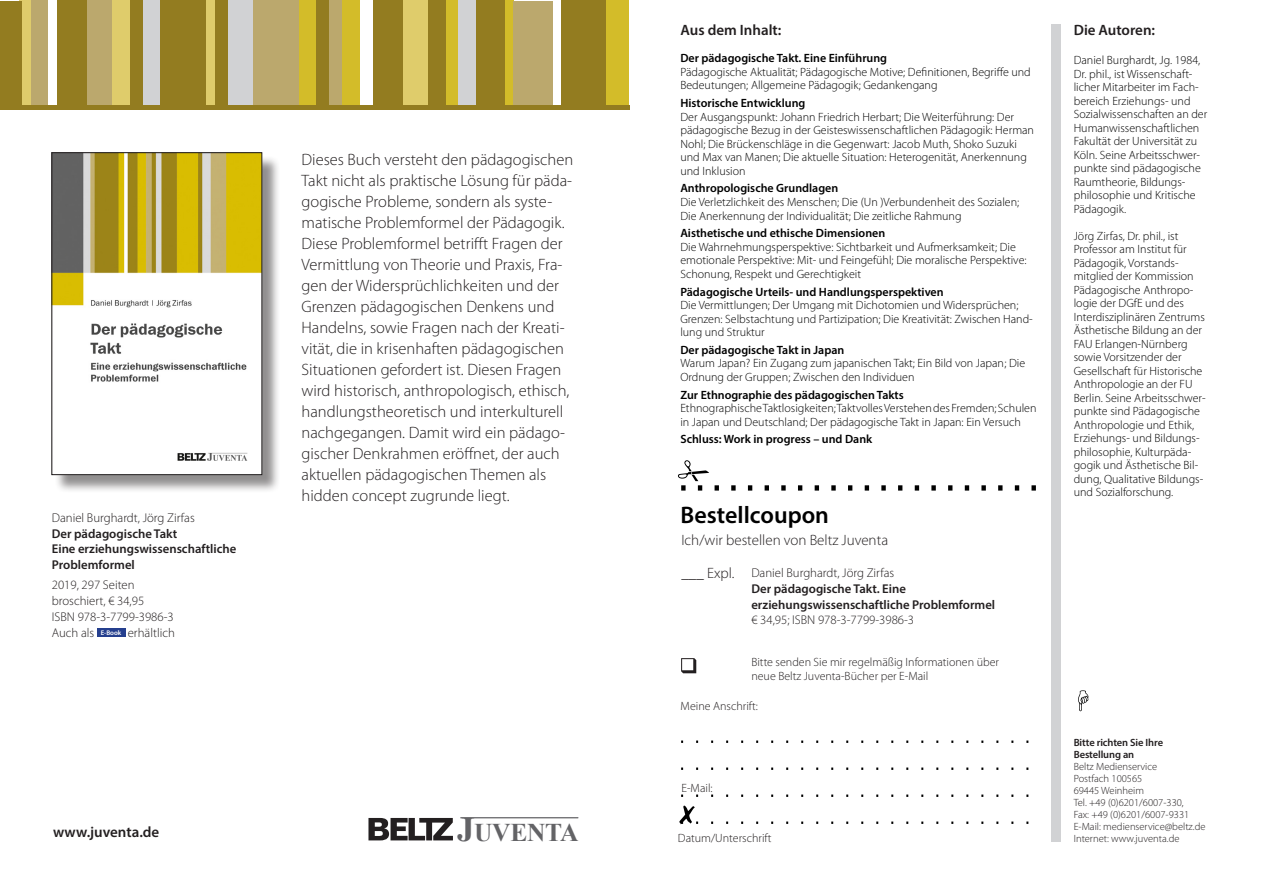
<style>
.page{position:relative;width:1263px;height:893px;background:#fff}
.page>*{position:absolute;margin:0;border:0;box-sizing:border-box;transform-origin:0 0}
.t1{font:700 25.5px "Times New Roman";letter-spacing:-.01em;color:#636366}
.t2{font:600 24px "Myriad Pro";color:#000}
.t3{font:300 16.5px/21px "Myriad Pro";color:#231f20}
.t4{font:300 15px "Myriad Pro";color:#231f20}
.t5{font:600 15px "Myriad Pro";color:#231f20}
.t6{font:300 12.75px/15.8px "Myriad Pro";color:#231f20}
.t7{font:600 12.75px/15.8px "Myriad Pro";color:#231f20}
.t8{font:300 12px/13.5px "Myriad Pro";color:#000}
.t9{font:600 12px "Myriad Pro";color:#000}
.t10{font:300 12px/13.5px "Myriad Pro";color:#231f20}
.t11{font:300 10.5px/12px "Myriad Pro";color:#231f20}
.t12{font:600 10.5px/12px "Myriad Pro";letter-spacing:-.01em;color:#231f20}
.s1{font-weight:600;font-size:6.75px;color:#fff}
.s2{font-size:34.5px}
</style>
<div class="page">
<div style="left:1051px;top:24px;width:9px;height:818px;background:#d1d2d4"></div>
<svg style="left:1078px;top:690px;width:10px;height:21px"></svg>
<hr style="left:460px;top:817px;width:118px;height:1px;background:#636366">
<svg style="left:368px;top:818px;width:85px;height:22px"></svg>
<svg style="left:679px;top:806px;width:19px;height:18px"></svg>
<svg style="left:678px;top:460px;width:41px;height:31px"></svg>
<svg style="left:731px;top:485px;width:5px;height:6px"></svg>
<svg style="left:748px;top:485px;width:4px;height:6px"></svg>
<svg style="left:765px;top:485px;width:4px;height:6px"></svg>
<svg style="left:781px;top:485px;width:5px;height:6px"></svg>
<svg style="left:798px;top:485px;width:4px;height:6px"></svg>
<svg style="left:815px;top:485px;width:4px;height:6px"></svg>
<svg style="left:831px;top:485px;width:5px;height:6px"></svg>
<svg style="left:848px;top:485px;width:4px;height:6px"></svg>
<svg style="left:865px;top:485px;width:4px;height:6px"></svg>
<svg style="left:881px;top:485px;width:5px;height:6px"></svg>
<svg style="left:898px;top:485px;width:4px;height:6px"></svg>
<svg style="left:915px;top:485px;width:4px;height:6px"></svg>
<svg style="left:931px;top:485px;width:5px;height:6px"></svg>
<svg style="left:948px;top:485px;width:4px;height:6px"></svg>
<svg style="left:965px;top:485px;width:4px;height:6px"></svg>
<svg style="left:981px;top:485px;width:5px;height:6px"></svg>
<svg style="left:998px;top:485px;width:4px;height:6px"></svg>
<svg style="left:1015px;top:485px;width:4px;height:6px"></svg>
<svg style="left:1031px;top:485px;width:5px;height:6px"></svg>
<svg style="left:681px;top:658px;width:15px;height:15px"></svg>
<div style="left:97px;top:628px;width:28px;height:9px;background:#253f8e"></div>
<div style="left:54px;top:155px;width:227px;height:338px;background:#231f20;opacity:.5"></div>
<img style="left:54px;top:154px;width:206px;height:319px">
<div style="left:52px;top:152px;width:210px;height:323px;border:1px solid #231f20"></div>
<div style="left:253px;top:1px;width:47px;height:105px;background:#bba86d"></div>
<div style="left:227px;top:1px;width:26px;height:105px;background:#d1d2d4"></div>
<div style="left:215px;top:1px;width:12px;height:105px;background:#937c20"></div>
<div style="left:206px;top:1px;width:9px;height:105px;background:#dfcc6b"></div>
<div style="left:159px;top:1px;width:47px;height:105px;background:#937c20"></div>
<div style="left:142px;top:1px;width:17px;height:105px;background:#d1d2d4"></div>
<div style="left:130px;top:1px;width:13px;height:105px;background:#937c20"></div>
<div style="left:87px;top:1px;width:26px;height:105px;background:#bba86d"></div>
<div style="left:31px;top:1px;width:17px;height:105px;background:#bba86d"></div>
<div style="left:57px;top:1px;width:30px;height:105px;background:#937c20"></div>
<div style="left:475px;top:1px;width:31px;height:105px;background:#937c20"></div>
<div style="left:19px;top:1px;width:12px;height:105px;background:#dfcc6b"></div>
<div style="left:113px;top:1px;width:17px;height:105px;background:#dfcc6b"></div>
<div style="left:300px;top:1px;width:17px;height:105px;background:#d3bc29"></div>
<div style="left:317px;top:1px;width:12px;height:105px;background:#937c20"></div>
<div style="left:458px;top:1px;width:17px;height:105px;background:#d1d2d4"></div>
<div style="left:445px;top:1px;width:13px;height:105px;background:#d3bc29"></div>
<div style="left:403px;top:1px;width:25px;height:105px;background:#dfcc6b"></div>
<div style="left:342px;top:1px;width:17px;height:105px;background:#d3bc29"></div>
<div style="left:373px;top:1px;width:30px;height:105px;background:#937c20"></div>
<div style="left:329px;top:1px;width:13px;height:105px;background:#bba86d"></div>
<div style="left:428px;top:1px;width:17px;height:105px;background:#937c20"></div>
<div style="left:505px;top:1px;width:9px;height:105px;background:#d3bc29"></div>
<div style="left:513px;top:1px;width:40px;height:105px;background:#bba86d"></div>
<div style="left:0;top:1px;width:21px;height:106px;background:#937c20"></div>
<div style="left:605px;top:1px;width:24px;height:105px;background:#d3bc29"></div>
<div style="left:561px;top:1px;width:44px;height:105px;background:#937c20"></div>
<div style="left:0;top:105px;width:629px;height:5px;background:#937c20"></div>
<p class="t6" style="left:52px;top:510px;width:144px">Daniel Burghardt, Jörg Zirfas</p>
<p class="t7" style="left:52px;top:525px;width:186px">Der pädagogische Takt<br>Eine erziehungswissenschaftliche<br>Problemformel</p>
<p class="t6" style="left:52px;top:577px;width:125px">2019, 297 Seiten broschiert, € 34,95<br>ISBN 978-3-7799-3986-3<br>Auch als <span class="s1">E-Book</span> erhältlich</p>
<p class="t3" style="left:302px;top:149px;width:273px">Dieses Buch versteht den pädagogischen Takt nicht als praktische Lösung für päda&shy;gogische Probleme, sondern als syste&shy;matische Problemformel der Pädagogik.<br>Diese Problemformel betrifft Fragen der Vermittlung von Theorie und Praxis, Fra&shy;gen der Widersprüchlichkeiten und der Grenzen pädagogischen Denkens und Handelns, sowie Fragen nach der Kreati&shy;vität, die in krisenhaften pädagogischen Situationen gefordert ist. Diesen Fragen wird historisch, anthropologisch, ethisch, handlungstheoretisch und interkulturell nachgegangen. Damit wird ein pädago&shy;gischer Denkrahmen eröffnet, der auch aktuellen pädagogischen Themen als hidden concept zugrunde liegt.</p>
<p class="t5" style="left:53px;top:822px;width:108px">www.juventa.de</p>
<h1 class="t1" style="left:457px;top:814px;width:123px"><span class="s2">J</span>UVENTA</h1>
<p class="t5" style="left:681px;top:21px;width:102px">Aus dem Inhalt:</p>
<p class="t5" style="left:1074px;top:21px;width:83px">Die Autoren:</p>
<p class="t9" style="left:680px;top:51px;width:208px">Der pädagogische Takt. Eine Einführung</p>
<p class="t8" style="left:680px;top:65px;width:352px">Pädagogische Aktualität; Pädagogische Motive; Definitionen, Begriffe und<br>Bedeutungen; Allgemeine Pädagogik; Gedankengang</p>
<p class="t9" style="left:680px;top:96px;width:127px">Historische Entwicklung</p>
<p class="t8" style="left:680px;top:110px;width:355px">Der Ausgangspunkt: Johann Friedrich Herbart; Die Weiterführung: Der pädagogische Bezug in der Geisteswissenschaftlichen Pädagogik: Herman Nohl; Die Brückenschläge in die Gegenwart: Jacob Muth, Shoko Suzuki und Max van Manen; Die aktuelle Situation: Heterogenität, Anerkennung und Inklusion</p>
<p class="t9" style="left:680px;top:181px;width:159px">Anthropologische Grundlagen</p>
<p class="t8" style="left:680px;top:195px;width:340px">Die Verletzlichkeit des Menschen; Die (Un )Verbundenheit des Sozialen;<br>Die Anerkennung der Individualität; Die zeitliche Rahmung</p>
<p class="t9" style="left:680px;top:226px;width:206px">Aisthetische und ethische Dimensionen</p>
<p class="t8" style="left:680px;top:240px;width:348px">Die Wahrnehmungsperspektive: Sichtbarkeit und Aufmerksamkeit; Die emotionale Perspektive: Mit- und Feingefühl; Die moralische Perspektive:<br>Schonung, Respekt und Gerechtigkeit</p>
<p class="t9" style="left:680px;top:284px;width:265px">Pädagogische Urteils- und Handlungsperspektiven</p>
<p class="t8" style="left:680px;top:298px;width:354px">Die Vermittlungen; Der Umgang mit Dichotomien und Widersprüchen;<br>Grenzen: Selbstachtung und Partizipation; Die Kreativität: Zwischen Hand&shy;lung und Struktur</p>
<p class="t9" style="left:680px;top:342px;width:165px">Der pädagogische Takt in Japan</p>
<p class="t8" style="left:680px;top:357px;width:346px">Warum Japan? Ein Zugang zum japanischen Takt; Ein Bild von Japan; Die<br>Ordnung der Gruppen; Zwischen den Individuen</p>
<p class="t9" style="left:680px;top:387px;width:225px">Zur Ethnographie des pädagogischen Takts</p>
<p class="t8" style="left:680px;top:401px;width:358px">Ethnographische Taktlosigkeiten; Taktvolles Verstehen des Fremden; Schulen in Japan und Deutschland; Der pädagogische Takt in Japan: Ein Versuch</p>
<p class="t9" style="left:680px;top:432px;width:193px">Schluss: Work in progress – und Dank</p>
<p class="t8" style="left:1074px;top:54px;width:135px">Daniel Burghardt, Jg. 1984,<br>Dr. phil., ist Wissenschaft&shy;licher Mitarbeiter im Fach&shy;bereich Erziehungs- und<br>Sozialwissenschaften an der<br>Humanwissenschaftlichen<br>Fakultät der Universität zu<br>Köln. Seine Arbeitsschwer&shy;punkte sind pädagogische<br>Raumtheorie, Bildungs&shy;philosophie und Kritische<br>Pädagogik.</p>
<p class="t8" style="left:1074px;top:229px;width:133px">Jörg Zirfas, Dr. phil., ist<br>Professor am Institut für<br>Pädagogik, Vorstands&shy;mitglied der Kommission<br>Pädagogische Anthropo&shy;logie der DGfE und des<br>Interdisziplinären Zentrums<br>Ästhetische Bildung an der<br>FAU Erlangen-Nürnberg sowie Vorsitzender der<br>Gesellschaft für Historische<br>Anthropologie an der FU<br>Berlin. Seine Arbeitsschwer&shy;punkte sind Pädagogische<br>Anthropologie und Ethik,<br>Erziehungs- und Bildungs&shy;philosophie, Kulturpäda&shy;gogik und Ästhetische Bil&shy;dung, Qualitative Bildungs&shy;und Sozialforschung.</p>
<h2 class="t2" style="left:681px;top:499px;width:150px">Bestellcoupon</h2>
<p class="t4" style="left:681px;top:531px;width:208px">Ich/wir bestellen von Beltz Juventa</p>
<p class="t4" style="left:681px;top:564px;width:54px">___ Expl.</p>
<p class="t6" style="left:751px;top:565px;width:144px">Daniel Burghardt, Jörg Zirfas</p>
<p class="t7" style="left:751px;top:580px;width:245px">Der pädagogische Takt. Eine erziehungswissenschaftliche Problemformel</p>
<p class="t6" style="left:751px;top:613px;width:164px">€ 34,95; ISBN 978-3-7799-3986-3</p>
<p class="t10" style="left:751px;top:656px;width:249px">Bitte senden Sie mir regelmäßig Informationen über neue Beltz Juventa-Bücher per E-Mail</p>
<p class="t10" style="left:681px;top:700px;width:79px">Meine Anschrift:</p>
<p class="t12" style="left:1074px;top:736px;width:91px">Bitte richten Sie Ihre<br>Bestellung an</p>
<p class="t11" style="left:1074px;top:761px;width:133px">Beltz Medienservice<br>Postfach 100565<br>69445 Weinheim<br>Tel. +49 (0)6201/6007-330,<br>Fax: +49 (0)6201/6007-9331<br>E-Mail: medienservice@beltz.de</p>
<p class="t10" style="left:681px;top:782px;width:33px">E-Mail:</p>
<p class="t10" style="left:678px;top:831px;width:95px">Datum/Unterschrift</p>
<p class="t11" style="left:1074px;top:833px;width:107px">Internet: www.juventa.de</p>
</div>
